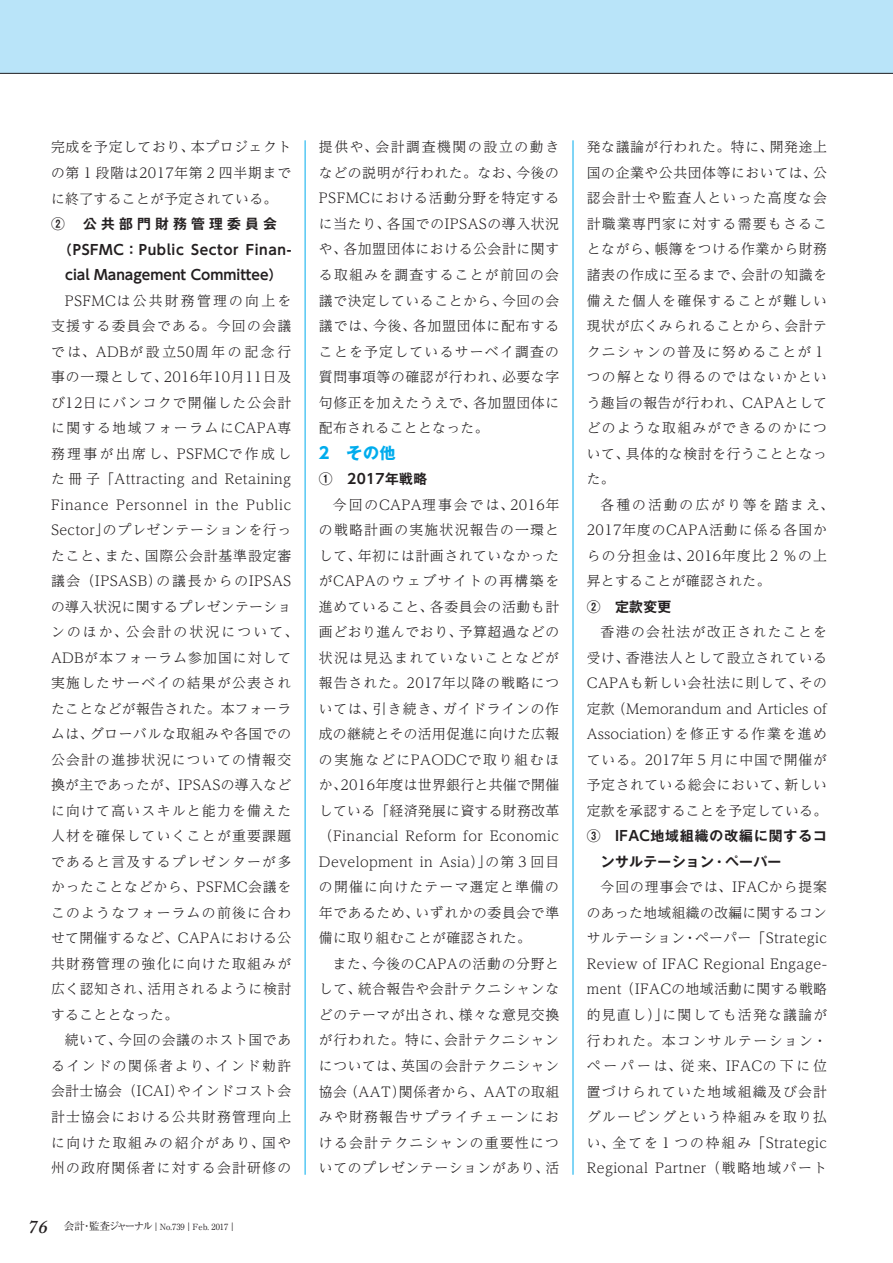
<style>
.page{position:relative;width:893px;height:1263px;background:#fff}
.page>*{position:absolute;margin:0;border:0;box-sizing:border-box;transform-origin:0 0}
.t1{font:700 15.9px "Gothic MB101 Pro";color:#00aced}
.t2{font:300 13.8px/25.5px "UD Reimin Pr 6 N";letter-spacing:.05em;color:#231f20;text-align:justify}
.t3{font:300 13.8px/25.5px "UD Reimin Pr 6 N";letter-spacing:.075em;color:#231f20}
.t4{font:700 13.8px/25.5px "UD Shin Go Pr 6 N De";color:#231f20;text-align:center}
.t5{font:700 13.8px/25.5px "Gothic MB101 Pro De";letter-spacing:.07em;color:#231f20}
.t6{font:700 13.8px "Gothic MB101 Pro De";letter-spacing:.305em;color:#231f20}
.t7{font:8.55px "Ryumin Pr 6 N";color:#231f20}
.s1{font-family:"Gothic MB101 Pro De"}
.s2{font-family:"Adobe Caslon Pro";font-weight:600;font-style:italic;font-size:19.2px}
.s3{font-size:10.65px}
.s4{font-family:"UD Shin Go Pr 6 N"}
.s5{font-family:"UD Shin Go Pr 6 N De"}
</style>
<div class="page">
<div style="left:0;top:0;width:893px;height:73px;background:#b9e4f9"></div>
<hr style="left:0;top:73px;width:893px;height:1px;background:#231f20">
<hr style="left:305px;top:140px;width:1px;height:1035px;background:#00aced">
<hr style="left:573px;top:140px;width:1px;height:1035px;background:#00aced">
<p class="t2" style="left:51px;top:134px;width:242px">完成を予定しており、本プロジェクトの第 1 段階は2017年第 2 四半期までに終了することが予定されている。</p>
<p class="t6" style="left:51px;top:212px;width:242px">②　公共部門財務管理委員会　</p>
<p class="t4" style="left:58px;top:236px;width:234px"><span class="s1">（</span>PSFMC<span class="s1">：</span>Public Sector Finan&shy;cial Management Committee<span class="s1">）</span></p>
<p class="t2" style="left:51px;top:287px;width:249px;text-align:left;text-indent:14px">PSFMCは公共財務管理の向上を支援する委員会である。今回の会議では、ADBが設立50周年の記念行事の一環として、2016年10月11日及び12日にバンコクで開催した公会計に関する地域フォーラムにCAPA専務理事が出席し、PSFMCで作成した冊子「Attracting and Retaining<br>Finance Personnel in the Public<br>Sector」のプレゼンテーションを行ったこと、また、国際公会計基準設定審議会（IPSASB）の議長からのIPSASの導入状況に関するプレゼンテーションのほか、公会計の状況について、<br>ADBが本フォーラム参加国に対して実施したサーベイの結果が公表されたことなどが報告された。本フォーラムは、グローバルな取組みや各国での公会計の進捗状況についての情報交換が主であったが、IPSASの導入などに向けて高いスキルと能力を備えた人材を確保していくことが重要課題であると言及するプレゼンターが多かったことなどから、PSFMC会議をこのようなフォーラムの前後に合わせて開催するなど、CAPAにおける公共財務管理の強化に向けた取組みが広く認知され、活用されるように検討することとなった。</p>
<p class="t2" style="left:51px;top:1027px;width:242px;text-indent:14px">続いて、今回の会議のホスト国であるインドの関係者より、インド勅許会計士協会（ICAI）やインドコスト会計士協会における公共財務管理向上に向けた取組みの紹介があり、国や州の政府関係者に対する会計研修の</p>
<p class="t7" style="left:28px;top:1220px;width:210px"><span class="s2">76</span> <span class="s3">会計・監査ジャーナル</span>｜No.739｜Feb. 2017｜</p>
<p class="t2" style="left:319px;top:134px;width:242px">提供や、会計調査機関の設立の動きなどの説明が行われた。なお、今後のPSFMCにおける活動分野を特定するに当たり、各国でのIPSASの導入状況や、各加盟団体における公会計に関する取組みを調査することが前回の会議で決定していることから、今回の会議では、今後、各加盟団体に配布することを予定しているサーベイ調査の質問事項等の確認が行われ、必要な字句修正を加えたうえで、各加盟団体に配布されることとなった。</p>
<p class="t1" style="left:319px;top:440px;width:78px"><span class="s4">2</span>　その他</p>
<p class="t5" style="left:319px;top:464px;width:110px">① <span class="s5">2017</span>年戦略</p>
<p class="t2" style="left:319px;top:491px;width:242px;text-indent:14px">今回のCAPA理事会では、2016年の戦略計画の実施状況報告の一環として、年初には計画されていなかったがCAPAのウェブサイトの再構築を進めていること、各委員会の活動も計画どおり進んでおり、予算超過などの状況は見込まれていないことなどが報告された。2017年以降の戦略については、引き続き、ガイドラインの作成の継続とその活用促進に向けた広報の実施などにPAODCで取り組むほか、2016年度は世界銀行と共催で開催している「経済発展に資する財務改革（Financial Reform for Economic Development in Asia）」の第 3 回目の開催に向けたテーマ選定と準備の年であるため、いずれかの委員会で準備に取り組むことが確認された。</p>
<p class="t2" style="left:319px;top:950px;width:242px;text-indent:14px">また、今後のCAPAの活動の分野として、統合報告や会計テクニシャンなどのテーマが出され、様々な意見交換が行われた。特に、会計テクニシャンについては、英国の会計テクニシャン協会（AAT）関係者から、AATの取組みや財務報告サプライチェーンにおける会計テクニシャンの重要性についてのプレゼンテーションがあり、活</p>
<p class="t2" style="left:587px;top:134px;width:242px;text-align:left">発な議論が行われた。特に、開発途上国の企業や公共団体等においては、公認会計士や監査人といった高度な会計職業専門家に対する需要もさることながら、帳簿をつける作業から財務諸表の作成に至るまで、会計の知識を備えた個人を確保することが難しい現状が広くみられることから、会計テクニシャンの普及に努めることが 1つの解となり得るのではないかという趣旨の報告が行われ、CAPAとしてどのような取組みができるのかについて、具体的な検討を行うこととなった。</p>
<p class="t3" style="left:587px;top:491px;width:249px;text-indent:14px">各種の活動の広がり等を踏まえ、<br>2017年度のCAPA活動に係る各国からの分担金は、2016年度比 2 ％の上昇とすることが確認された。</p>
<p class="t5" style="left:587px;top:592px;width:86px">②　定款変更</p>
<p class="t2" style="left:587px;top:619px;width:242px;text-indent:14px">香港の会社法が改正されたことを受け、香港法人として設立されているCAPAも新しい会社法に則して、その定款（Memorandum and Articles of Association）を修正する作業を進めている。2017年 5 月に中国で開催が予定されている総会において、新しい定款を承認することを予定している。</p>
<p class="t5" style="left:601px;top:821px;width:228px;text-indent:-14px">③ <span class="s5">IFAC</span>地域組織の改編に関するコンサルテーション・ペーパー</p>
<p class="t2" style="left:587px;top:874px;width:242px;text-indent:14px">今回の理事会では、IFACから提案のあった地域組織の改編に関するコンサルテーション・ペーパー「Strategic Review of IFAC Regional Engage&shy;ment（IFACの地域活動に関する戦略的見直し）」に関しても活発な議論が行われた。本コンサルテーション・ペーパーは、従来、IFACの下に位置づけられていた地域組織及び会計グルーピングという枠組みを取り払い、全てを 1 つの枠組み「Strategic Regional Partner（戦略地域パート</p>
</div>
